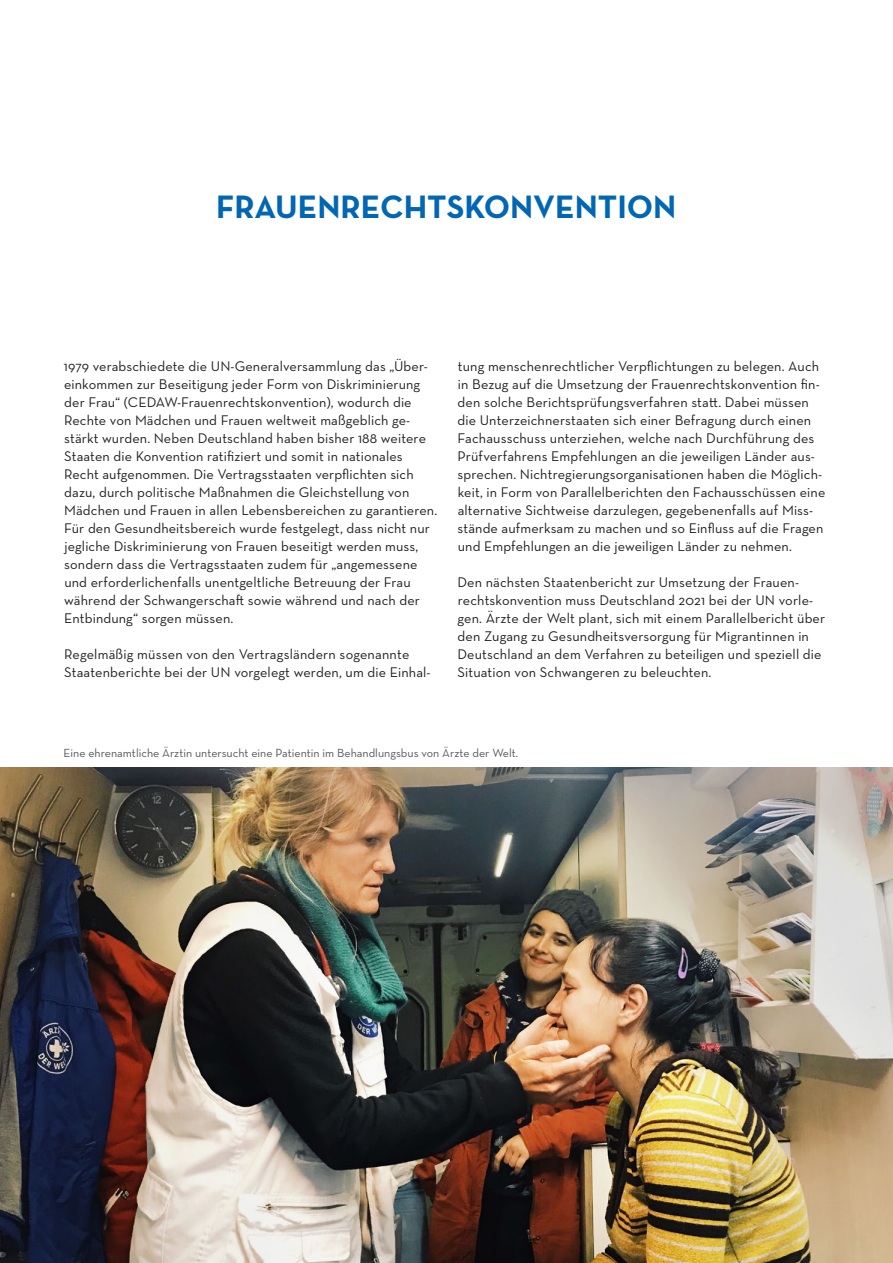
<style>
.page{position:relative;width:893px;height:1263px;background:#fff}
.page>*{position:absolute;margin:0;border:0;box-sizing:border-box;transform-origin:0 0}
.Überschrift{font:700 33px "Neutraface Text";color:#0166b3}
.Fließtext{font:14.25px/18px "Neutraface Text";letter-spacing:.01em;color:#231f20}
.BU{font:12px "Neutraface Text";color:#57585a}
</style>
<div class="page">
<img style="left:0;top:767px;width:893px;height:496px">
<p class="Überschrift" style="left:216px;top:185px;width:462px">FRAUENRECHTSKONVENTION</p>
<p class="Fließtext" style="left:64px;top:357px;width:375px">1979 verabschiedete die UN-Generalversammlung das „Über&shy;einkommen zur Beseitigung jeder Form von Diskriminierung der Frau“ (CEDAW-Frauenrechtskonvention), wodurch die Rechte von Mädchen und Frauen weltweit maßgeblich ge&shy;stärkt wurden. Neben Deutschland haben bisher 188 weitere Staaten die Konvention ratifiziert und somit in nationales Recht aufgenommen. Die Vertragsstaaten verpflichten sich dazu, durch politische Maßnahmen die Gleichstellung von Mädchen und Frauen in allen Lebensbereichen zu garantieren.<br>Für den Gesundheitsbereich wurde festgelegt, dass nicht nur jegliche Diskriminierung von Frauen beseitigt werden muss, sondern dass die Vertragsstaaten zudem für „angemessene und erforderlichenfalls unentgeltliche Betreuung der Frau während der Schwangerschaft sowie während und nach der Entbindung“ sorgen müssen.</p>
<p class="Fließtext" style="left:64px;top:645px;width:368px">Regelmäßig müssen von den Vertragsländern sogenannte<br>Staatenberichte bei der UN vorgelegt werden, um die Einhal-</p>
<p class="Fließtext" style="left:458px;top:357px;width:369px">tung menschenrechtlicher Verpflichtungen zu belegen. Auch in Bezug auf die Umsetzung der Frauenrechtskonvention fin&shy;den solche Berichtsprüfungsverfahren statt. Dabei müssen die Unterzeichnerstaaten sich einer Befragung durch einen Fachausschuss unterziehen, welche nach Durchführung des Prüfverfahrens Empfehlungen an die jeweiligen Länder aus&shy;sprechen. Nichtregierungsorganisationen haben die Möglich&shy;keit, in Form von Parallelberichten den Fachausschüssen eine alternative Sichtweise darzulegen, gegebenenfalls auf Miss&shy;stände aufmerksam zu machen und so Einfluss auf die Fragen und Empfehlungen an die jeweiligen Länder zu nehmen.</p>
<p class="Fließtext" style="left:457px;top:573px;width:369px">Den nächsten Staatenbericht zur Umsetzung der Frauen&shy;rechtskonvention muss Deutschland 2021 bei der UN vorle&shy;gen. Ärzte der Welt plant, sich mit einem Parallelbericht über den Zugang zu Gesundheitsversorgung für Migrantinnen in Deutschland an dem Verfahren zu beteiligen und speziell die Situation von Schwangeren zu beleuchten.</p>
<p class="BU" style="left:64px;top:746px;width:456px">Eine ehrenamtliche Ärztin untersucht eine Patientin im Behandlungsbus von Ärzte der Welt.</p>
</div>
